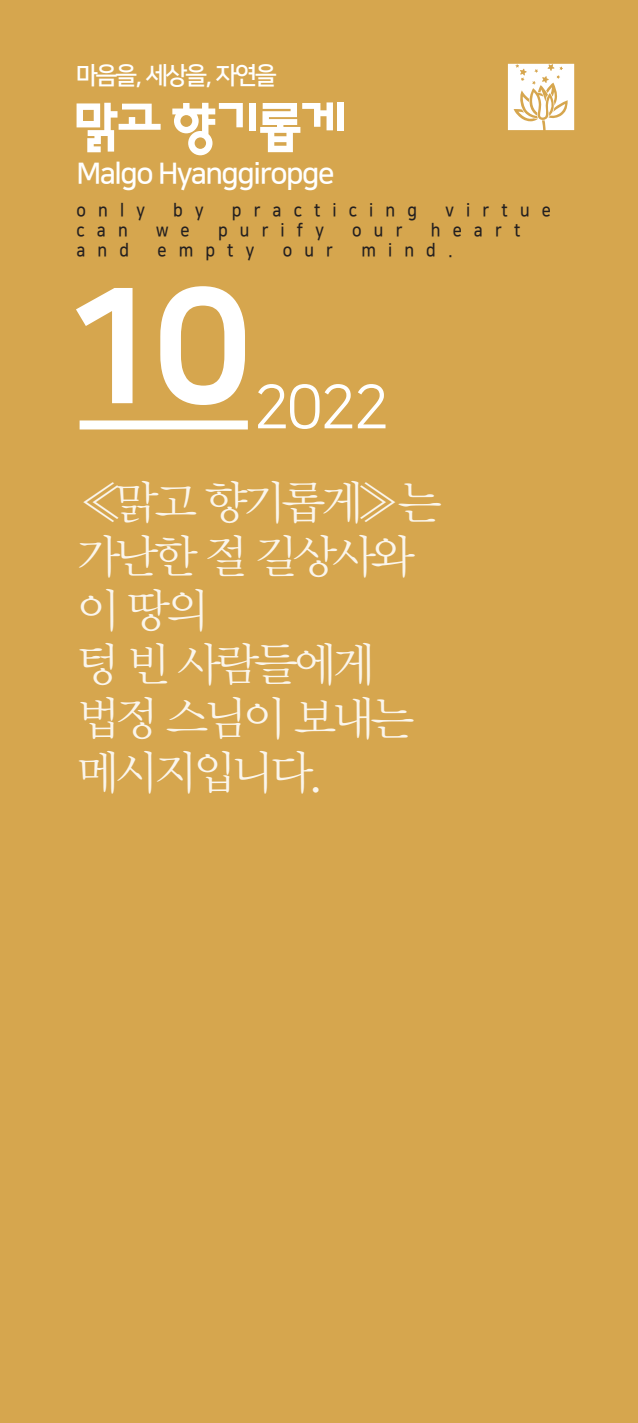
<style>
.page{position:relative;width:638px;height:1423px;background:#fff}
.page>*{position:absolute;margin:0;border:0;box-sizing:border-box;transform-origin:0 0}
._1_제목_별색{font:159.75px "Nanum Square ac EB";color:#fff}
.t1{font:46.12px/54px "YDVY Mj O12";letter-spacing:-.1em;color:#fff}
._1_제목_별색-2{font:29.25px "Nanum Square ac B";letter-spacing:-.05em;color:#fff}
._1_제목_별색-3{font:24.3px "Nanum Square ac B";letter-spacing:-.05em;color:#fff}
._1_제목_별색-4{font:18px "Nanum Square ac B";letter-spacing:.75em;color:#231f20;scale:.9 1}
</style>
<div class="page">
<div style="left:0;top:0;width:638px;height:1422px;background:#d6a64e"></div>
<svg style="left:77px;top:103px;width:84px;height:49px"></svg>
<svg style="left:172px;top:103px;width:71px;height:52px"></svg>
<div style="left:250px;top:103px;width:6px;height:27px;background:#fff"></div>
<svg style="left:260px;top:102px;width:73px;height:50px"></svg>
<div style="left:337px;top:102px;width:6px;height:29px;background:#fff"></div>
<svg style="left:508px;top:64px;width:66px;height:66px"></svg>
<div style="left:80px;top:420px;width:168px;height:9px;background:#fff"></div>
<svg style="left:258px;top:384px;width:94px;height:45px"></svg>
<svg style="left:358px;top:384px;width:27px;height:44px"></svg>
<p class="_1_제목_별색-3" style="left:77px;top:63px;width:201px">마음을, 세상을, 자연을</p>
<p class="_1_제목_별색-2" style="left:77px;top:158px;width:259px">Malgo Hyanggiropge</p>
<p class="_1_제목_별색-4" style="left:77px;top:200px;width:77px">only</p>
<p class="_1_제목_별색-4" style="left:173px;top:200px;width:35px">b y</p>
<p class="_1_제목_별색-4" style="left:232px;top:200px;width:207px">practicing</p>
<p class="_1_제목_별색-4" style="left:445px;top:200px;width:119px">virtue</p>
<p class="_1_제목_별색-4" style="left:77px;top:220px;width:58px">can</p>
<p class="_1_제목_별색-4" style="left:156px;top:220px;width:39px">w e</p>
<p class="_1_제목_별색-4" style="left:218px;top:220px;width:119px">purify</p>
<p class="_1_제목_별색-4" style="left:352px;top:220px;width:57px">our</p>
<p class="_1_제목_별색-4" style="left:431px;top:220px;width:101px">heart</p>
<p class="_1_제목_별색-4" style="left:77px;top:241px;width:60px">and</p>
<p class="_1_제목_별색-4" style="left:157px;top:241px;width:109px">empty</p>
<p class="_1_제목_별색-4" style="left:283px;top:241px;width:57px">our</p>
<p class="_1_제목_별색-4" style="left:361px;top:241px;width:103px">mind.</p>
<p class="_1_제목_별색" style="left:58px;top:261px;width:196px">10</p>
<h2 class="t1" style="left:77px;top:474px;width:366px">«맑고 향기롭게»는 가난한 절 길상사와 이 땅의<br>텅 빈 사람들에게 법정 스님이 보내는 메시지입니다.</h2>
</div>
